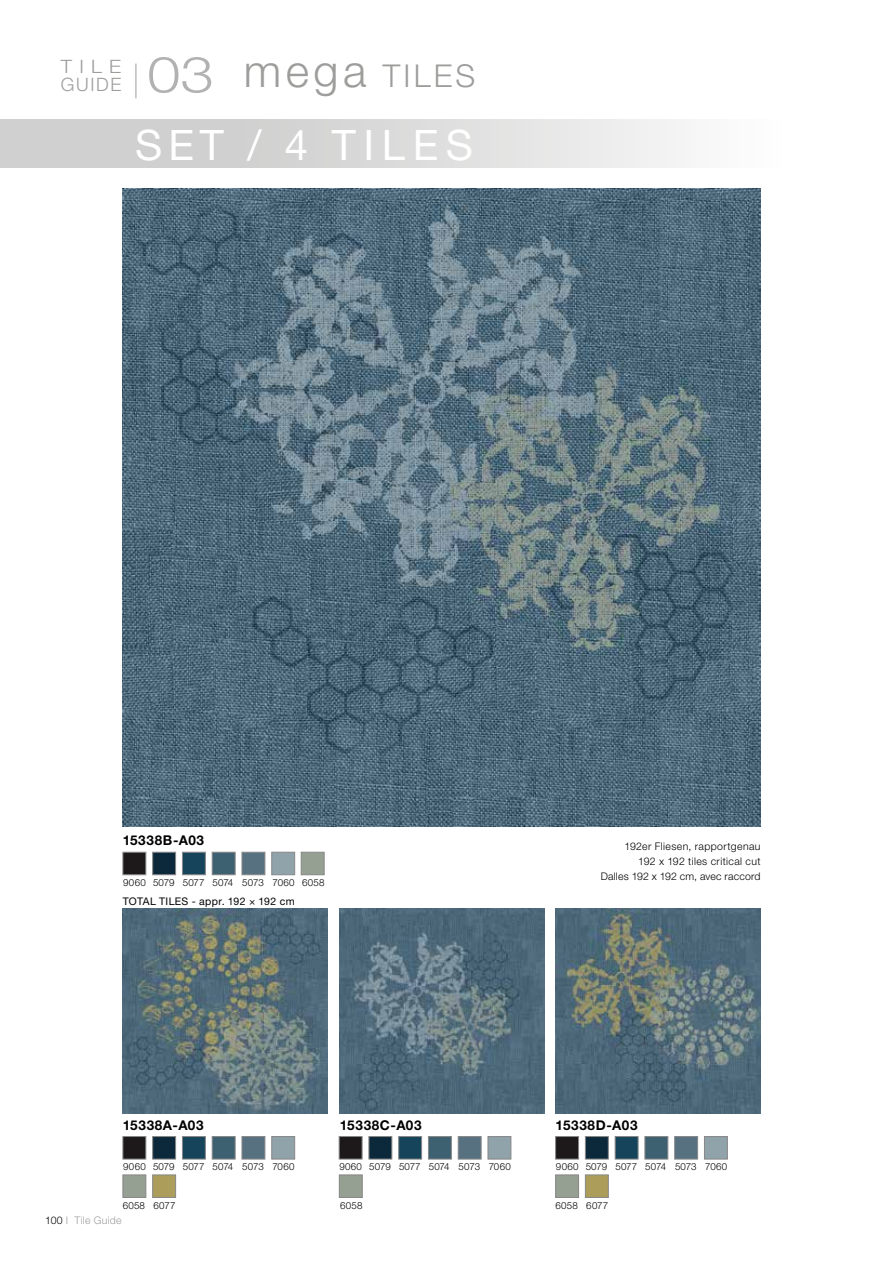
<style>
.page{position:relative;width:893px;height:1263px;background:#fff}
.page>*{position:absolute;margin:0;border:0;box-sizing:border-box;transform-origin:0 0}
.t1{font:42px "Helvetica Neue LT Pro";letter-spacing:.18em;color:#fff}
.t2{font:300 31.5px "Helvetica Neue LT Pro";letter-spacing:.1em;color:#9d9d9c}
.t3{font:300 18.45px/18.5px "Helvetica Neue LT Pro";letter-spacing:.09em;color:#9d9d9c;scale:1.1 1}
.t4{font:700 13.5px "Helvetica Neue LT Pro";letter-spacing:.05em;color:#000}
.t5{font:300 10.5px/15px "Helvetica Neue LT Pro";letter-spacing:.03em;color:#000;text-align:right}
.t6{font:10.5px "Helvetica Neue LT Pro";letter-spacing:.035em;color:#000}
.t7{font:300 10.5px "Helvetica Neue LT Pro";letter-spacing:.02em;color:#9d9d9c}
.t8{font:300 9.75px "Helvetica Neue LT Pro";letter-spacing:.015em;color:#000}
.s1{font-size:49.95px;color:#b3b2b2}
.s2{font-size:45px}
.s3{color:#000}
</style>
<div class="page">
<hr style="left:136px;top:64px;width:1px;height:34px;background:#9d9d9c">
<div style="left:123px;top:1136px;width:23px;height:23px;background:#1d191a;border:1px solid #878787"></div>
<div style="left:271px;top:1136px;width:24px;height:23px;background:#90a2aa;border:1px solid #878787"></div>
<div style="left:152px;top:1136px;width:24px;height:23px;background:#0c293b;border:1px solid #878787"></div>
<div style="left:182px;top:1136px;width:24px;height:23px;background:#16445a;border:1px solid #878787"></div>
<div style="left:212px;top:1136px;width:23px;height:23px;background:#3e6172;border:1px solid #878787"></div>
<div style="left:242px;top:1136px;width:23px;height:23px;background:#587181;border:1px solid #878787"></div>
<div style="left:123px;top:1175px;width:23px;height:23px;background:#959f92;border:1px solid #878787"></div>
<div style="left:152px;top:1175px;width:24px;height:23px;background:#ac9e5a;border:1px solid #878787"></div>
<div style="left:555px;top:1136px;width:24px;height:23px;background:#1d191a;border:1px solid #878787"></div>
<div style="left:704px;top:1136px;width:24px;height:23px;background:#90a2aa;border:1px solid #878787"></div>
<div style="left:585px;top:1136px;width:23px;height:23px;background:#0c293b;border:1px solid #878787"></div>
<div style="left:615px;top:1136px;width:23px;height:23px;background:#16445a;border:1px solid #878787"></div>
<div style="left:645px;top:1136px;width:23px;height:23px;background:#3e6172;border:1px solid #878787"></div>
<div style="left:674px;top:1136px;width:24px;height:23px;background:#587181;border:1px solid #878787"></div>
<div style="left:555px;top:1175px;width:24px;height:23px;background:#959f92;border:1px solid #878787"></div>
<div style="left:585px;top:1175px;width:23px;height:23px;background:#ac9e5a;border:1px solid #878787"></div>
<img style="left:123px;top:908px;width:205px;height:205px">
<img style="left:339px;top:908px;width:205px;height:205px">
<img style="left:555px;top:908px;width:205px;height:205px">
<img style="left:123px;top:189px;width:637px;height:637px">
<div style="left:123px;top:852px;width:23px;height:23px;background:#1d191a;border:1px solid #878787"></div>
<div style="left:339px;top:1136px;width:23px;height:23px;background:#1d191a;border:1px solid #878787"></div>
<div style="left:271px;top:852px;width:24px;height:23px;background:#90a2aa;border:1px solid #878787"></div>
<div style="left:488px;top:1136px;width:23px;height:23px;background:#90a2aa;border:1px solid #878787"></div>
<div style="left:152px;top:852px;width:24px;height:23px;background:#0c293b;border:1px solid #878787"></div>
<div style="left:369px;top:1136px;width:23px;height:23px;background:#0c293b;border:1px solid #878787"></div>
<div style="left:182px;top:852px;width:24px;height:23px;background:#16445a;border:1px solid #878787"></div>
<div style="left:398px;top:1136px;width:24px;height:23px;background:#16445a;border:1px solid #878787"></div>
<div style="left:212px;top:852px;width:23px;height:23px;background:#3e6172;border:1px solid #878787"></div>
<div style="left:428px;top:1136px;width:24px;height:23px;background:#3e6172;border:1px solid #878787"></div>
<div style="left:242px;top:852px;width:23px;height:23px;background:#587181;border:1px solid #878787"></div>
<div style="left:458px;top:1136px;width:23px;height:23px;background:#587181;border:1px solid #878787"></div>
<div style="left:301px;top:852px;width:23px;height:23px;background:#959f92;border:1px solid #878787"></div>
<div style="left:339px;top:1175px;width:23px;height:23px;background:#959f92;border:1px solid #878787"></div>
<div style="left:0;top:119px;width:893px;height:49px;background:linear-gradient(to right,#c5c5c5,#fff)"></div>
<h3 class="t3" style="left:61px;top:57px;width:56px">TILE<br>GUIDE</h3>
<h2 class="t2" style="left:147px;top:57px;width:330px"><span class="s1">03</span> <span class="s2">mega</span> TILES</h2>
<h1 class="t1" style="left:135px;top:119px;width:339px">SET / 4 TILES</h1>
<h3 class="t4" style="left:123px;top:832px;width:83px">15338B-A03</h3>
<p class="t8" style="left:123px;top:877px;width:24px">9060</p>
<p class="t8" style="left:153px;top:877px;width:23px">5079</p>
<p class="t8" style="left:183px;top:877px;width:23px">5077</p>
<p class="t8" style="left:213px;top:877px;width:22px">5074</p>
<p class="t8" style="left:242px;top:877px;width:23px">5073</p>
<p class="t8" style="left:272px;top:877px;width:24px">7060</p>
<p class="t8" style="left:302px;top:877px;width:24px">6058</p>
<p class="t5" style="left:601px;top:838px;width:161px">192er Fliesen, rapportgenau<br>192 x 192 tiles critical cut<br>Dalles 192 x 192 cm, avec raccord</p>
<p class="t6" style="left:123px;top:894px;width:174px">TOTAL TILES - appr. 192 × 192 cm</p>
<h3 class="t4" style="left:123px;top:1117px;width:82px">15338A-A03</h3>
<h3 class="t4" style="left:340px;top:1117px;width:83px">15338C-A03</h3>
<h3 class="t4" style="left:556px;top:1117px;width:83px">15338D-A03</h3>
<p class="t8" style="left:123px;top:1160px;width:173px">9060 5079 5077 5074 5073 7060</p>
<p class="t8" style="left:123px;top:1199px;width:54px">6058 6077</p>
<p class="t7" style="left:45px;top:1214px;width:78px"><span class="s3">100</span> I Tile Guide</p>
<p class="t8" style="left:339px;top:1160px;width:24px">9060</p>
<p class="t8" style="left:369px;top:1160px;width:23px">5079</p>
<p class="t8" style="left:399px;top:1160px;width:23px">5077</p>
<p class="t8" style="left:429px;top:1160px;width:22px">5074</p>
<p class="t8" style="left:459px;top:1160px;width:23px">5073</p>
<p class="t8" style="left:489px;top:1160px;width:24px">7060</p>
<p class="t8" style="left:340px;top:1199px;width:24px">6058</p>
<p class="t8" style="left:556px;top:1160px;width:173px">9060 5079 5077 5074 5073 7060</p>
<p class="t8" style="left:555px;top:1199px;width:54px">6058 6077</p>
</div>
